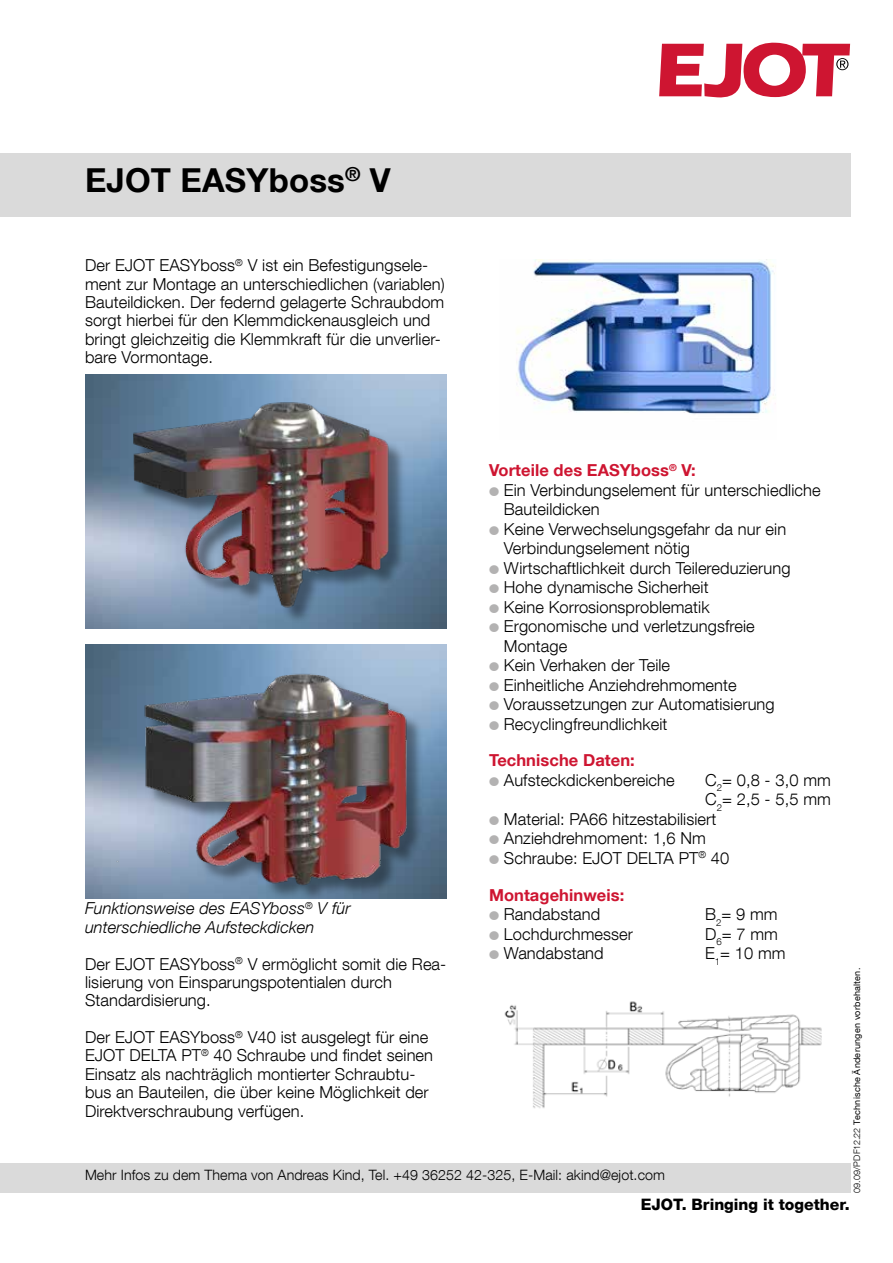
<style>
.page{position:relative;width:893px;height:1263px;background:#fff}
.page>*{position:absolute;margin:0;border:0;box-sizing:border-box;transform-origin:0 0}
.t1{font:700 33px "Helvetica Neue LT Com";letter-spacing:.005em;color:#000}
.t2{font:300 16.5px/18.5px "Helvetica Neue LT Com";letter-spacing:.005em;color:#000}
.t3{font:italic 300 16.5px/18.3px "Helvetica Neue LT Com";letter-spacing:.005em;color:#000}
.t4{font:700 16.5px "Helvetica Neue LT Com";letter-spacing:.005em;color:#ce1531}
.t5{font:800 15.75px "Helvetica Neue LT Com";color:#000}
.t6{font:300 14.25px "Helvetica Neue LT Com";letter-spacing:.005em;color:#000}
.t7{font:9px "Helvetica Neue LT Com";letter-spacing:.03em;color:#000}
.s1{color:#b3b2b2}
.s2{font-weight:300}
</style>
<div class="page">
<div style="left:0;top:153px;width:850px;height:64px;background:#dadada"></div>
<svg style="left:659px;top:43px;width:191px;height:55px"></svg>
<img style="left:516px;top:259px;width:260px;height:155px">
<img style="left:504px;top:1001px;width:318px;height:107px">
<img style="left:85px;top:645px;width:362px;height:254px">
<img style="left:85px;top:648px;width:355px;height:251px">
<img style="left:85px;top:374px;width:362px;height:254px">
<div style="left:135px;top:405px;width:271px;height:220px;background:#000;opacity:.4"></div>
<img style="left:118px;top:386px;width:300px;height:225px">
<div style="left:0;top:1163px;width:850px;height:30px;background:#dadada"></div>
<h1 class="t1" style="left:85px;top:160px;width:307px">EJOT EASYboss<sup>®</sup> V</h1>
<p class="t2" style="left:85px;top:256px;width:361px">Der EJOT EASYboss<sup>®</sup> V ist ein Befestigungsele&shy;ment zur Montage an unterschiedlichen (variablen)<br>Bauteildicken. Der federnd gelagerte Schraubdom sorgt hierbei für den Klemmdickenausgleich und bringt gleichzeitig die Klemmkraft für die unverlier&shy;bare Vormontage.</p>
<p class="t3" style="left:85px;top:899px;width:267px">Funktionsweise des EASYboss<sup>®</sup> V für unterschiedliche Aufsteckdicken</p>
<p class="t2" style="left:85px;top:954px;width:363px">Der EJOT EASYboss<sup>®</sup> V ermöglicht somit die Rea&shy;lisierung von Einsparungspotentialen durch<br>Standardisierung.</p>
<p class="t2" style="left:85px;top:1027px;width:350px">Der EJOT EASYboss<sup>®</sup> V40 ist ausgelegt für eine EJOT DELTA PT<sup>®</sup> 40 Schraube und findet seinen Einsatz als nachträglich montierter Schraubtu&shy;bus an Bauteilen, die über keine Möglichkeit der Direktverschraubung verfügen.</p>
<p class="t4" style="left:489px;top:460px;width:208px">Vorteile des EASYboss<sup>®</sup> V:</p>
<p class="t2" style="left:504px;top:480px;width:318px;line-height:19.5px;text-indent:-15px"><span class="s1">●</span> Ein Verbindungselement für unterschiedliche<br>Bauteildicken</p>
<p class="t2" style="left:504px;top:519px;width:284px;line-height:19.5px;text-indent:-15px"><span class="s1">●</span> Keine Verwechselungsgefahr da nur ein<br>Verbindungselement nötig</p>
<p class="t2" style="left:489px;top:558px;width:303px"><span class="s1">●</span> Wirtschaftlichkeit durch Teilereduzierung</p>
<p class="t2" style="left:489px;top:578px;width:221px"><span class="s1">●</span> Hohe dynamische Sicherheit</p>
<p class="t2" style="left:489px;top:597px;width:222px"><span class="s1">●</span> Keine Korrosionsproblematik</p>
<p class="t2" style="left:504px;top:616px;width:252px;line-height:19.5px;text-indent:-15px"><span class="s1">●</span> Ergonomische und verletzungsfreie<br>Montage</p>
<p class="t2" style="left:489px;top:656px;width:183px"><span class="s1">●</span> Kein Verhaken der Teile</p>
<p class="t2" style="left:489px;top:675px;width:249px"><span class="s1">●</span> Einheitliche Anziehdrehmomente</p>
<p class="t2" style="left:489px;top:695px;width:287px"><span class="s1">●</span> Voraussetzungen zur Automatisierung</p>
<p class="t2" style="left:489px;top:714px;width:180px"><span class="s1">●</span> Recyclingfreundlichkeit</p>
<p class="t4" style="left:489px;top:750px;width:147px">Technische Daten:</p>
<p class="t2" style="left:489px;top:770px;width:187px"><span class="s1">●</span> Aufsteckdickenbereiche</p>
<p class="t2" style="left:705px;top:770px;width:127px;line-height:19.5px">C<sub>2</sub>= 0,8 - 3,0 mm<br>C<sub>2</sub>= 2,5 - 5,5 mm</p>
<p class="t2" style="left:489px;top:809px;width:229px"><span class="s1">●</span> Material: PA66 hitzestabilisiert</p>
<p class="t2" style="left:489px;top:829px;width:218px"><span class="s1">●</span> Anziehdrehmoment: 1,6 Nm</p>
<p class="t2" style="left:489px;top:848px;width:242px"><span class="s1">●</span> Schraube: EJOT DELTA PT<sup>®</sup> 40</p>
<p class="t4" style="left:489px;top:884px;width:137px">Montagehinweis:</p>
<p class="t2" style="left:489px;top:905px;width:113px"><span class="s1">●</span> Randabstand</p>
<p class="t2" style="left:705px;top:905px;width:74px">B<sub>2</sub>= 9 mm</p>
<p class="t2" style="left:489px;top:924px;width:146px"><span class="s1">●</span> Lochdurchmesser</p>
<p class="t2" style="left:705px;top:924px;width:74px">D<sub>6</sub>= 7 mm</p>
<p class="t2" style="left:489px;top:944px;width:116px"><span class="s1">●</span> Wandabstand</p>
<p class="t2" style="left:705px;top:944px;width:82px">E<sub>1</sub>= 10 mm</p>
<p class="t6" style="left:85px;top:1166px;width:581px">Mehr Infos zu dem Thema von Andreas Kind, Tel. +49 36252 42-325, E-Mail: akind@ejot.com</p>
<p class="t7" style="left:851px;top:1193px;width:226px;rotate:-90deg"><span class="s2">09.09/PDF12.22</span> Technische Änderungen vorbehalten.</p>
<p class="t5" style="left:641px;top:1195px;width:210px">EJOT. Bringing it together.</p>
</div>
